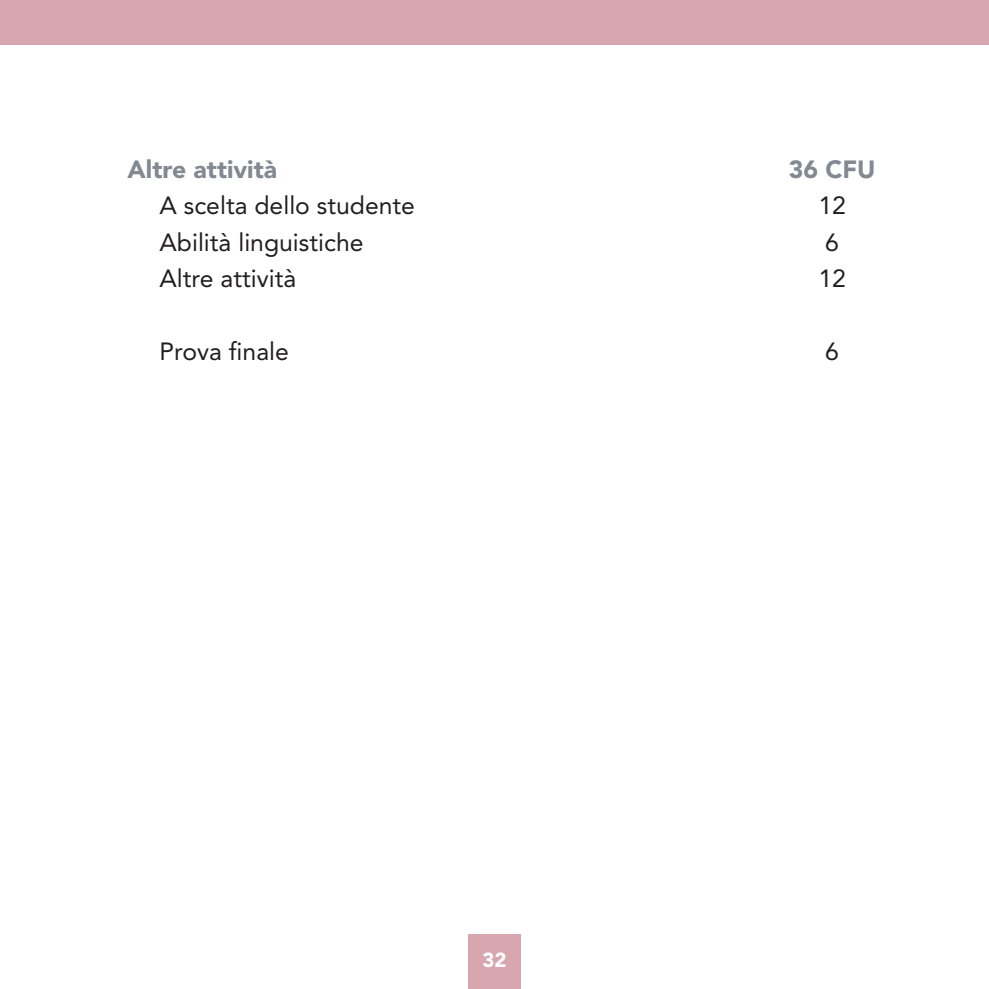
<style>
.page{position:relative;width:989px;height:989px;background:#fff}
.page>*{position:absolute;margin:0;border:0;box-sizing:border-box;transform-origin:0 0}
.t1{font:24.75px "Avenir";color:#231f20}
.t2{font:900 24.75px "Avenir";color:#838992}
.t3{font:900 20.25px "Avenir";color:#fff}
</style>
<div class="page">
<div style="left:468px;top:934px;width:53px;height:55px;background:#d7a6ae"></div>
<div style="left:0;top:0;width:989px;height:45px;background:#d7a6ae"></div>
<p class="t2" style="left:128px;top:148px;width:151px">Altre attività</p>
<p class="t2" style="left:788px;top:148px;width:88px">36 CFU</p>
<p class="t1" style="left:159px;top:186px;width:257px">A scelta dello studente</p>
<p class="t1" style="left:818px;top:186px;width:29px">12</p>
<p class="t1" style="left:159px;top:222px;width:205px">Abilità linguistiche</p>
<p class="t1" style="left:825px;top:222px;width:15px">6</p>
<p class="t1" style="left:159px;top:259px;width:138px">Altre attività</p>
<p class="t1" style="left:818px;top:259px;width:29px">12</p>
<p class="t1" style="left:159px;top:332px;width:131px">Prova finale</p>
<p class="t1" style="left:825px;top:332px;width:15px">6</p>
<p class="t3" style="left:482px;top:942px;width:25px">32</p>
</div>
